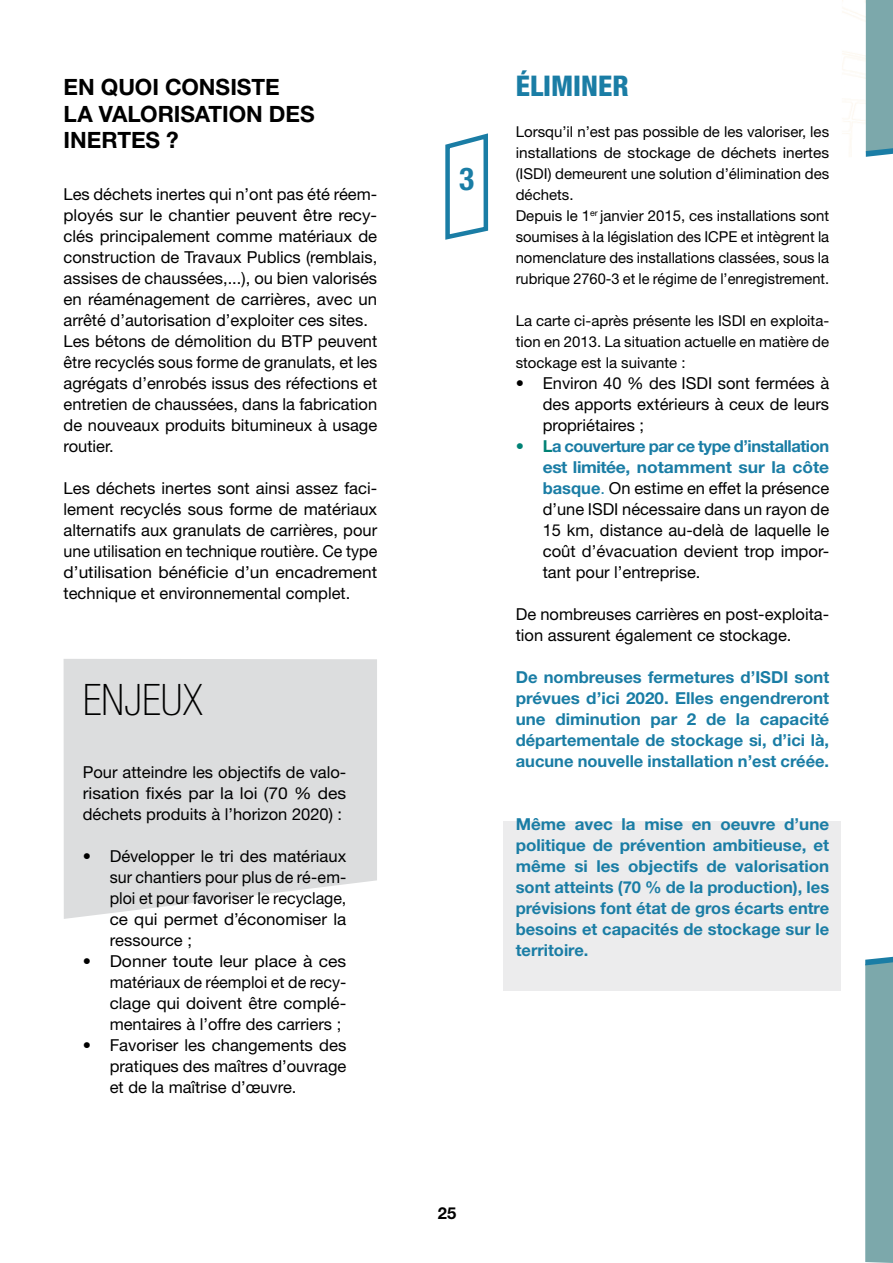
<style>
.page{position:relative;width:893px;height:1263px;background:#fff}
.page>*{position:absolute;margin:0;border:0;box-sizing:border-box;transform-origin:0 0}
.t1{font:100 condensed 43.5px "Helvetica Neue LT Std";letter-spacing:.005em;color:#000}
.t2{font:700 condensed 31.5px "Helvetica Neue LT Std";color:#1a7da5}
.t3{font:800 condensed 28.5px "Helvetica Neue LT Std";color:#1a7da5}
.t4{font:700 22.5px/26.2px "Helvetica Neue LT Std";letter-spacing:-.005em;color:#000}
.t5{font:16.5px/21px "Helvetica Neue LT Std";color:#000;text-align:justify}
.t6{font:700 16.5px/21px "Helvetica Neue LT Std";color:#1a7da5;text-align:justify}
.t7{font:700 16.5px "Helvetica Neue LT Std";color:#000}
.t8{font:15px/21px "Helvetica Neue LT Std";color:#000}
.s1{font-weight:700;color:#008275}
.s2{font-weight:700;color:#1a7da5}
.s3{color:#1a7da5}
</style>
<div class="page">
<img style="left:842px;top:0;width:24px;height:157px">
<div style="left:866px;top:0;width:27px;height:157px;background:#7ca8ab"></div>
<svg style="left:865px;top:957px;width:28px;height:306px;background:#7da9ad"></svg>
<div style="left:503px;top:821px;width:337px;height:170px;background:#ececed"></div>
<svg style="left:64px;top:659px;width:313px;height:260px;background:#dedfe0"></svg>
<svg style="left:445px;top:133px;width:44px;height:107px"></svg>
<h3 class="t4" style="left:64px;top:74px;width:253px">EN QUOI CONSISTE<br>LA VALORISATION DES<br>INERTES ?</h3>
<p class="t5" style="left:64px;top:184px;width:315px;text-align:left">Les déchets inertes qui n’ont pas été réem&shy;ployés sur le chantier peuvent être recy&shy;clés principalement comme matériaux de construction de Travaux Publics (remblais, assises de chaussées,...), ou bien valorisés en réaménagement de carrières, avec un arrêté d’autorisation d’exploiter ces sites.<br>Les bétons de démolition du BTP peuvent être recyclés sous forme de granulats, et les agrégats d’enrobés issus des réfections et entretien de chaussées, dans la fabrication de nouveaux produits bitumineux à usage routier.</p>
<p class="t5" style="left:64px;top:478px;width:315px">Les déchets inertes sont ainsi assez faci&shy;lement recyclés sous forme de matériaux alternatifs aux granulats de carrières, pour une utilisation en technique routière. Ce type d’utilisation bénéficie d’un encadrement technique et environnemental complet.</p>
<h1 class="t1" style="left:83px;top:675px;width:122px">ENJEUX</h1>
<p class="t5" style="left:83px;top:761px;width:265px">Pour atteindre les objectifs de valo&shy;risation fixés par la loi (70 % des déchets produits à l’horizon 2020) :</p>
<p class="t5" style="left:110px;top:845px;width:238px;text-indent:-27px">• Développer le tri des matériaux sur chantiers pour plus de ré-em&shy;ploi et pour favoriser le recyclage, ce qui permet d’économiser la ressource ;</p>
<p class="t5" style="left:110px;top:950px;width:238px;text-indent:-27px">• Donner toute leur place à ces matériaux de réemploi et de recy&shy;clage qui doivent être complé&shy;mentaires à l’offre des carriers ;</p>
<p class="t5" style="left:110px;top:1034px;width:238px;text-indent:-27px">• Favoriser les changements des pratiques des maîtres d’ouvrage et de la maîtrise d’œuvre.</p>
<h2 class="t2" style="left:459px;top:160px;width:17px">3</h2>
<h3 class="t3" style="left:516px;top:68px;width:114px">ÉLIMINER</h3>
<p class="t8" style="left:516px;top:121px;width:315px">Lorsqu’il n’est pas possible de les valoriser, les installations de stockage de déchets inertes (ISDI) demeurent une solution d’élimination des déchets.<br>Depuis le 1<sup>er</sup> janvier 2015, ces installations sont soumises à la législation des ICPE et intègrent la nomenclature des installations classées, sous la rubrique 2760-3 et le régime de l’enregistrement.</p>
<p class="t8" style="left:516px;top:310px;width:315px;text-align:justify">La carte ci-après présente les ISDI en exploita&shy;tion en 2013. La situation actuelle en matière de stockage est la suivante :</p>
<p class="t5" style="left:543px;top:373px;width:288px;text-indent:-27px">• Environ 40 % des ISDI sont fermées à des apports extérieurs à ceux de leurs propriétaires ;</p>
<p class="t5" style="left:543px;top:436px;width:288px;text-indent:-27px"><span class="s1">• L</span><span class="s2">a couverture par ce type d’installation est limitée, notamment sur la côte basque</span><span class="s3">.</span> On estime en effet la présence d’une ISDI nécessaire dans un rayon de 15 km, distance au-delà de laquelle le coût d’évacuation devient trop impor&shy;tant pour l’entreprise.</p>
<p class="t5" style="left:516px;top:604px;width:315px">De nombreuses carrières en post-exploita&shy;tion assurent également ce stockage.</p>
<p class="t6" style="left:516px;top:667px;width:315px">De nombreuses fermetures d’ISDI sont prévues d’ici 2020. Elles engendreront une diminution par 2 de la capacité départementale de stockage si, d’ici là, aucune nouvelle installation n’est créée.</p>
<p class="t6" style="left:516px;top:814px;width:315px">Même avec la mise en oeuvre d’une politique de prévention ambitieuse, et même si les objectifs de valorisation sont atteints (70 % de la production), les prévisions font état de gros écarts entre besoins et capacités de stockage sur le territoire.</p>
<p class="t7" style="left:438px;top:1203px;width:20px">25</p>
</div>
